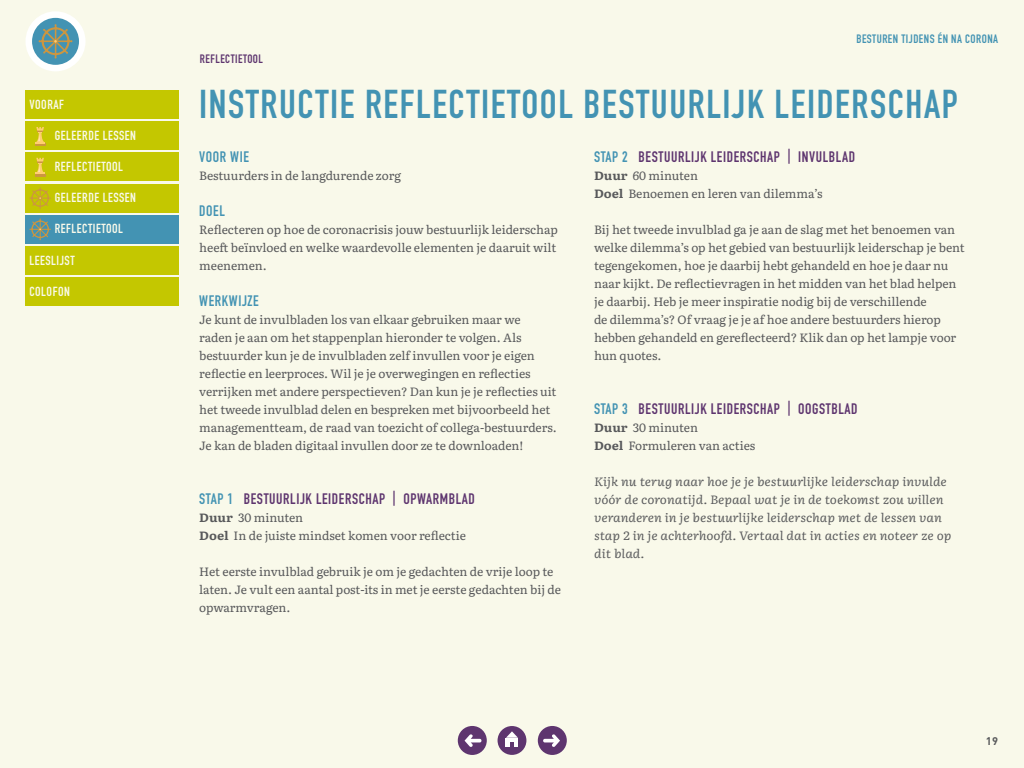
<style>
.page{position:relative;width:1024px;height:768px;background:#f9f9ea}
.page>*{position:absolute;margin:0;border:0;box-sizing:border-box;transform-origin:0 0}
.t1{font:700 39.7px "DIN Condensed";letter-spacing:.04em;color:#4393b3}
.t2{font:700 15px "DIN Condensed";letter-spacing:.04em;color:#5e356f}
.t3{font:700 15px "DIN Condensed";letter-spacing:.04em;color:#4393b3}
.t4{font:700 13px "DIN Condensed";letter-spacing:.04em;color:#f9f9ea}
.t5{font:12px/18px "Literata";letter-spacing:-.005em;color:#58595b}
.t6{font:italic 12px/18px "Literata";letter-spacing:-.005em;color:#58595b}
.t7{font:700 12px "DIN Condensed";letter-spacing:.04em;color:#4393b3}
.t8{font:700 12px "DIN Condensed";letter-spacing:.04em;color:#5e356f}
.t9{font:700 11px "DINOT";color:#58595b}
.s1{color:#4393b3}
.s2{font-weight:700}
</style>
<div class="page">
<div style="left:538px;top:726px;width:29px;height:29px;background:#5e356f;border-radius:50%"></div>
<svg style="left:543px;top:734px;width:17px;height:13px"></svg>
<div style="left:458px;top:726px;width:29px;height:29px;background:#5e356f;border-radius:50%"></div>
<svg style="left:465px;top:734px;width:16px;height:13px"></svg>
<div style="left:498px;top:726px;width:28px;height:29px;background:#5e356f;border-radius:50%"></div>
<svg style="left:506px;top:731px;width:12px;height:16px"></svg>
<div style="left:26px;top:11px;width:60px;height:60px;background:#fff;border-radius:50%"></div>
<div style="left:32px;top:18px;width:47px;height:47px;background:#4393b3;border-radius:50%"></div>
<svg style="left:39px;top:24px;width:33px;height:35px"></svg>
<div style="left:26px;top:153px;width:153px;height:28px;background:#c4c700"></div>
<div style="left:26px;top:121px;width:153px;height:29px;background:#c4c700"></div>
<div style="left:26px;top:90px;width:153px;height:29px;background:#c4c700"></div>
<div style="left:26px;top:184px;width:153px;height:29px;background:#c4c700"></div>
<div style="left:26px;top:215px;width:153px;height:29px;background:#4393b3"></div>
<div style="left:26px;top:246px;width:153px;height:29px;background:#c4c700"></div>
<div style="left:26px;top:277px;width:153px;height:29px;background:#c4c700"></div>
<svg style="left:29px;top:218px;width:22px;height:22px"></svg>
<svg style="left:29px;top:187px;width:22px;height:22px"></svg>
<svg style="left:35px;top:158px;width:10px;height:18px"></svg>
<svg style="left:35px;top:127px;width:10px;height:18px"></svg>
<p class="t4" style="left:29px;top:95px;width:36px">VOORAF</p>
<p class="t4" style="left:55px;top:127px;width:83px">GELEERDE LESSEN</p>
<p class="t4" style="left:55px;top:158px;width:70px">REFLECTIETOOL</p>
<p class="t4" style="left:55px;top:189px;width:83px">GELEERDE LESSEN</p>
<p class="t4" style="left:55px;top:220px;width:70px">REFLECTIETOOL</p>
<p class="t4" style="left:29px;top:251px;width:47px">LEESLIJST</p>
<p class="t4" style="left:29px;top:282px;width:42px">COLOFON</p>
<p class="t8" style="left:200px;top:51px;width:65px">REFLECTIETOOL</p>
<p class="t7" style="left:856px;top:30px;width:143px">BESTUREN TIJDENS ÉN NA CORONA</p>
<p class="t1" style="left:199px;top:78px;width:760px">INSTRUCTIE REFLECTIETOOL BESTUURLIJK LEIDERSCHAP</p>
<p class="t3" style="left:199px;top:147px;width:51px">VOOR WIE</p>
<p class="t5" style="left:199px;top:166px;width:203px">Bestuurders in de langdurende zorg</p>
<p class="t3" style="left:199px;top:201px;width:27px">DOEL</p>
<p class="t5" style="left:199px;top:220px;width:360px">Reflecteren op hoe de coronacrisis jouw bestuurlijk leiderschap heeft beïnvloed en welke waardevolle elementen je daaruit wilt meenemen.</p>
<p class="t3" style="left:199px;top:291px;width:61px">WERKWIJZE</p>
<p class="t5" style="left:199px;top:310px;width:359px">Je kunt de invulbladen los van elkaar gebruiken maar we raden je aan om het stappenplan hieronder te volgen. Als bestuurder kun je de invulbladen zelf invullen voor je eigen reflectie en leerproces. Wil je je overwegingen en reflecties verrijken met andere perspectieven? Dan kun je je reflecties uit het tweede invulblad delen en bespreken met bijvoorbeeld het managementteam, de raad van toezicht of collega-bestuurders.</p>
<p class="t5" style="left:199px;top:436px;width:326px">Je kan de bladen digitaal invullen door ze te downloaden!</p>
<p class="t2" style="left:199px;top:489px;width:277px"><span class="s1">STAP 1</span> BESTUURLIJK LEIDERSCHAP | OPWARMBLAD</p>
<p class="t5" style="left:199px;top:508px;width:105px"><span class="s2">Duur</span> 30 minuten</p>
<p class="t5" style="left:199px;top:526px;width:268px"><span class="s2">Doel</span> In de juiste mindset komen voor reflectie</p>
<p class="t5" style="left:199px;top:562px;width:363px">Het eerste invulblad gebruik je om je gedachten de vrije loop te laten. Je vult een aantal post-its in met je eerste gedachten bij de opwarmvragen.</p>
<p class="t2" style="left:594px;top:147px;width:263px"><span class="s1">STAP 2</span> BESTUURLIJK LEIDERSCHAP | INVULBLAD</p>
<p class="t5" style="left:594px;top:166px;width:105px"><span class="s2">Duur</span> 60 minuten</p>
<p class="t5" style="left:594px;top:184px;width:230px"><span class="s2">Doel</span> Benoemen en leren van dilemma’s</p>
<p class="t5" style="left:594px;top:220px;width:372px">Bij het tweede invulblad ga je aan de slag met het benoemen van welke dilemma’s op het gebied van bestuurlijk leiderschap je bent tegengekomen, hoe je daarbij hebt gehandeld en hoe je daar nu naar kijkt. De reflectievragen in het midden van het blad helpen je daarbij. Heb je meer inspiratie nodig bij de verschillende<br>de dilemma’s? Of vraag je je af hoe andere bestuurders hierop hebben gehandeld en gereflecteerd? Klik dan op het lampje voor hun quotes.</p>
<p class="t2" style="left:594px;top:399px;width:265px"><span class="s1">STAP 3</span> BESTUURLIJK LEIDERSCHAP | OOGSTBLAD</p>
<p class="t5" style="left:594px;top:418px;width:105px"><span class="s2">Duur</span> 30 minuten</p>
<p class="t5" style="left:594px;top:436px;width:163px"><span class="s2">Doel</span> Formuleren van acties</p>
<p class="t6" style="left:594px;top:472px;width:359px">Kijk nu terug naar hoe je je bestuurlijke leiderschap invulde vóór de coronatijd. Bepaal wat je in de toekomst zou willen veranderen in je bestuurlijke leiderschap met de lessen van stap 2 in je achterhoofd. Vertaal dat in acties en noteer ze op dit blad.</p>
<p class="t9" style="left:986px;top:734px;width:14px">19</p>
</div>
